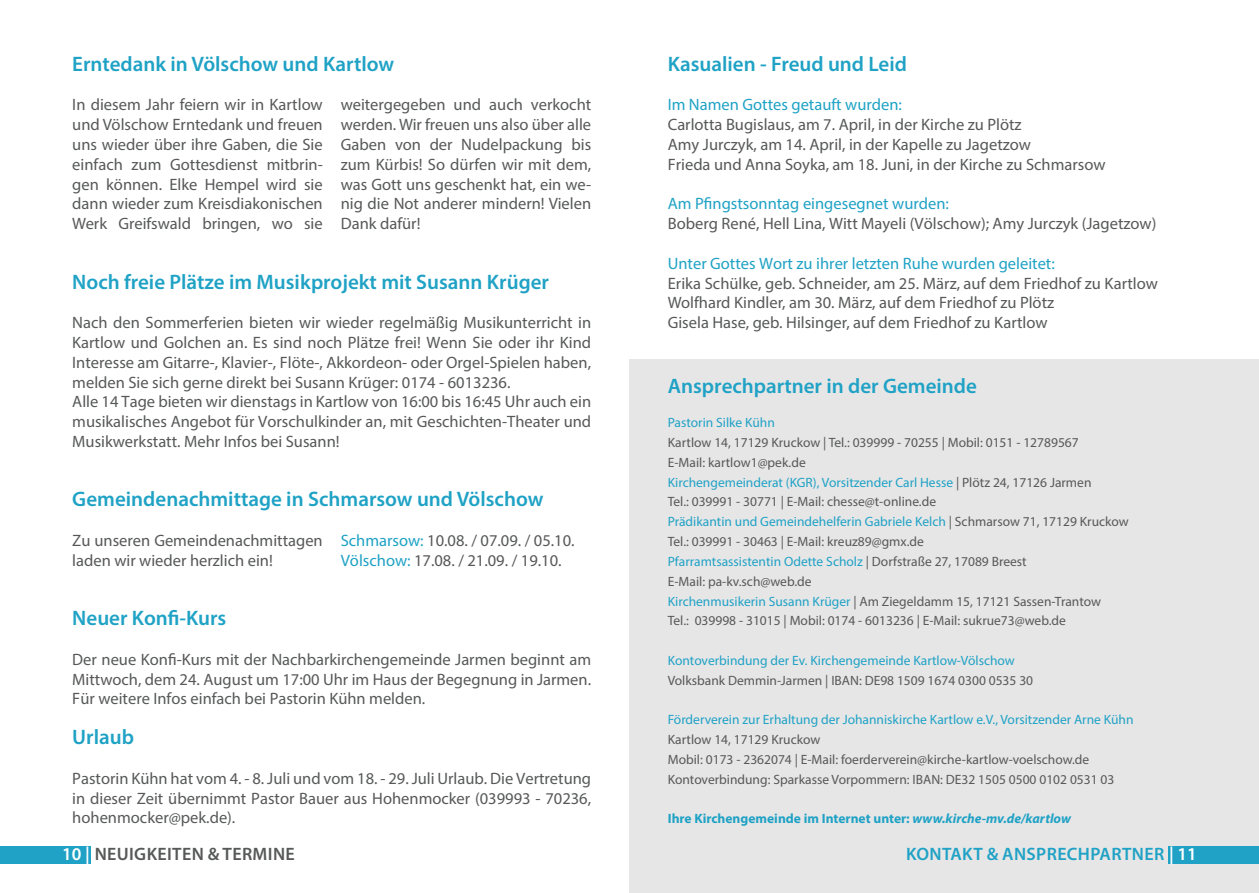
<style>
.page{position:relative;width:1259px;height:893px;background:#fff}
.page>*{position:absolute;margin:0;border:0;box-sizing:border-box;transform-origin:0 0}
.t1{font:600 21px "Myriad Pro";color:#1fa2c5}
.t2{font:600 18px "Myriad Pro";letter-spacing:.02em;color:#1fa2c5}
.t3{font:600 18px "Myriad Pro";letter-spacing:.02em;color:#575858}
.t4{font:16.5px/19.8px "Myriad Pro";color:#575858}
.t5{font:16.5px "Myriad Pro";color:#1fa2c5}
.t6{font:13.5px/19.8px "Myriad Pro";color:#575858}
.t7{font:13.5px "Myriad Pro";color:#1fa2c5}
.t8{font:700 13.5px "Myriad Pro";color:#1fa2c5}
.s1{color:#1fa2c5}
.s2{font-style:italic}
.s3{color:#fff}
</style>
<div class="page">
<div style="left:629px;top:360px;width:630px;height:533px;background:#e7e6e7"></div>
<div style="left:1168px;top:846px;width:91px;height:17px;background:#1fa2c5"></div>
<div style="left:0;top:846px;width:90px;height:17px;background:#1fa2c5"></div>
<p class="t1" style="left:72px;top:50px;width:323px">Erntedank in Völschow und Kartlow</p>
<p class="t4" style="left:72px;top:95px;width:252px;text-align:justify">In diesem Jahr feiern wir in Kartlow und Völschow Erntedank und freuen uns wieder über ihre Gaben, die Sie einfach zum Gottesdienst mitbrin&shy;gen können. Elke Hempel wird sie dann wieder zum Kreisdiakonischen Werk Greifswald bringen, wo sie</p>
<p class="t4" style="left:341px;top:95px;width:252px;text-align:justify">weitergegeben und auch verkocht werden. Wir freuen uns also über alle Gaben von der Nudelpackung bis zum Kürbis! So dürfen wir mit dem, was Gott uns geschenkt hat, ein we&shy;nig die Not anderer mindern! Vielen Dank dafür!</p>
<p class="t1" style="left:72px;top:268px;width:478px">Noch freie Plätze im Musikprojekt mit Susann Krüger</p>
<p class="t4" style="left:72px;top:313px;width:520px">Nach den Sommerferien bieten wir wieder regelmäßig Musikunterricht in Kartlow und Golchen an. Es sind noch Plätze frei! Wenn Sie oder ihr Kind Interesse am Gitarre-, Klavier-, Flöte-, Akkordeon- oder Orgel-Spielen haben, melden Sie sich gerne direkt bei Susann Krüger: 0174 - 6013236.<br>Alle 14 Tage bieten wir dienstags in Kartlow von 16:00 bis 16:45 Uhr auch ein musikalisches Angebot für Vorschulkinder an, mit Geschichten-Theater und Musikwerkstatt. Mehr Infos bei Susann!</p>
<p class="t1" style="left:72px;top:486px;width:473px">Gemeindenachmittage in Schmarsow und Völschow</p>
<p class="t4" style="left:72px;top:530px;width:252px">Zu unseren Gemeindenachmittagen laden wir wieder herzlich ein!</p>
<p class="t4" style="left:341px;top:530px;width:235px"><span class="s1">Schmarsow:</span> 10.08. / 07.09. / 05.10.<br><span class="s1">Völschow:</span> 17.08. / 21.09. / 19.10.</p>
<p class="t1" style="left:72px;top:605px;width:156px">Neuer Konfi-Kurs</p>
<p class="t4" style="left:72px;top:649px;width:520px;text-align:justify">Der neue Konfi-Kurs mit der Nachbarkirchengemeinde Jarmen beginnt am Mittwoch, dem 24. August um 17:00 Uhr im Haus der Begegnung in Jarmen.<br>Für weitere Infos einfach bei Pastorin Kühn melden.</p>
<p class="t1" style="left:72px;top:724px;width:63px">Urlaub</p>
<p class="t4" style="left:72px;top:768px;width:520px;text-align:justify">Pastorin Kühn hat vom 4. - 8. Juli und vom 18. - 29. Juli Urlaub. Die Vertretung in dieser Zeit übernimmt Pastor Bauer aus Hohenmocker (039993 - 70236, hohenmocker@pek.de).</p>
<p class="t1" style="left:668px;top:50px;width:241px">Kasualien - Freud und Leid</p>
<p class="t5" style="left:668px;top:95px;width:236px">Im Namen Gottes getauft wurden:</p>
<p class="t4" style="left:668px;top:115px;width:439px">Carlotta Bugislaus, am 7. April, in der Kirche zu Plötz<br>Amy Jurczyk, am 14. April, in der Kapelle zu Jagetzow<br>Frieda und Anna Soyka, am 18. Juni, in der Kirche zu Schmarsow</p>
<p class="t5" style="left:668px;top:194px;width:283px">Am Pfingstsonntag eingesegnet wurden:</p>
<p class="t4" style="left:668px;top:214px;width:490px">Boberg René, Hell Lina, Witt Mayeli (Völschow); Amy Jurczyk (Jagetzow)</p>
<p class="t5" style="left:668px;top:253px;width:388px">Unter Gottes Wort zu ihrer letzten Ruhe wurden geleitet:</p>
<p class="t4" style="left:668px;top:273px;width:492px">Erika Schülke, geb. Schneider, am 25. März, auf dem Friedhof zu Kartlow<br>Wolfhard Kindler, am 30. März, auf dem Friedhof zu Plötz<br>Gisela Hase, geb. Hilsinger, auf dem Friedhof zu Kartlow</p>
<p class="t1" style="left:668px;top:373px;width:311px">Ansprechpartner in der Gemeinde</p>
<p class="t7" style="left:668px;top:414px;width:109px">Pastorin Silke Kühn</p>
<p class="t6" style="left:668px;top:432px;width:462px">Kartlow 14, 17129 Kruckow | Tel.: 039999 - 70255 | Mobil: 0151 - 12789567<br>E-Mail: kartlow1@pek.de<br><span class="s1">Kirchengemeinderat (KGR), Vorsitzender Carl Hesse</span> | Plötz 24, 17126 Jarmen<br>Tel.: 039991 - 30771 | E-Mail: chesse@t-online.de<br><span class="s1">Prädikantin und Gemeindehelferin Gabriele Kelch</span> | Schmarsow 71, 17129 Kruckow Tel.: 039991 - 30463 | E-Mail: kreuz89@gmx.de<br><span class="s1">Pfarramtsassistentin Odette Scholz</span> | Dorfstraße 27, 17089 Breest<br>E-Mail: pa-kv.sch@web.de<br><span class="s1">Kirchenmusikerin Susann Krüger</span> | Am Ziegeldamm 15, 17121 Sassen-Trantow<br>Tel.: 039998 - 31015 | Mobil: 0174 - 6013236 | E-Mail: sukrue73@web.de</p>
<p class="t7" style="left:668px;top:652px;width:348px">Kontoverbindung der Ev. Kirchengemeinde Kartlow-Völschow</p>
<p class="t6" style="left:668px;top:670px;width:367px">Volksbank Demmin-Jarmen | IBAN: DE98 1509 1674 0300 0535 30</p>
<p class="t7" style="left:668px;top:711px;width:467px">Förderverein zur Erhaltung der Johanniskirche Kartlow e.V., Vorsitzender Arne Kühn</p>
<p class="t6" style="left:668px;top:729px;width:448px">Kartlow 14, 17129 Kruckow<br>Mobil: 0173 - 2362074 | E-Mail: foerderverein@kirche-kartlow-voelschow.de<br>Kontoverbindung: Sparkasse Vorpommern: IBAN: DE32 1505 0500 0102 0531 03</p>
<p class="t8" style="left:668px;top:810px;width:405px">Ihre Kirchengemeinde im Internet unter: <span class="s2">www.kirche-mv.de/kartlow</span></p>
<p class="t3" style="left:62px;top:842px;width:234px"><span class="s3">10 |</span> NEUIGKEITEN &amp; TERMINE</p>
<p class="t2" style="left:906px;top:842px;width:292px">KONTAKT &amp; ANSPRECHPARTNER <span class="s3">| 11</span></p>
</div>
